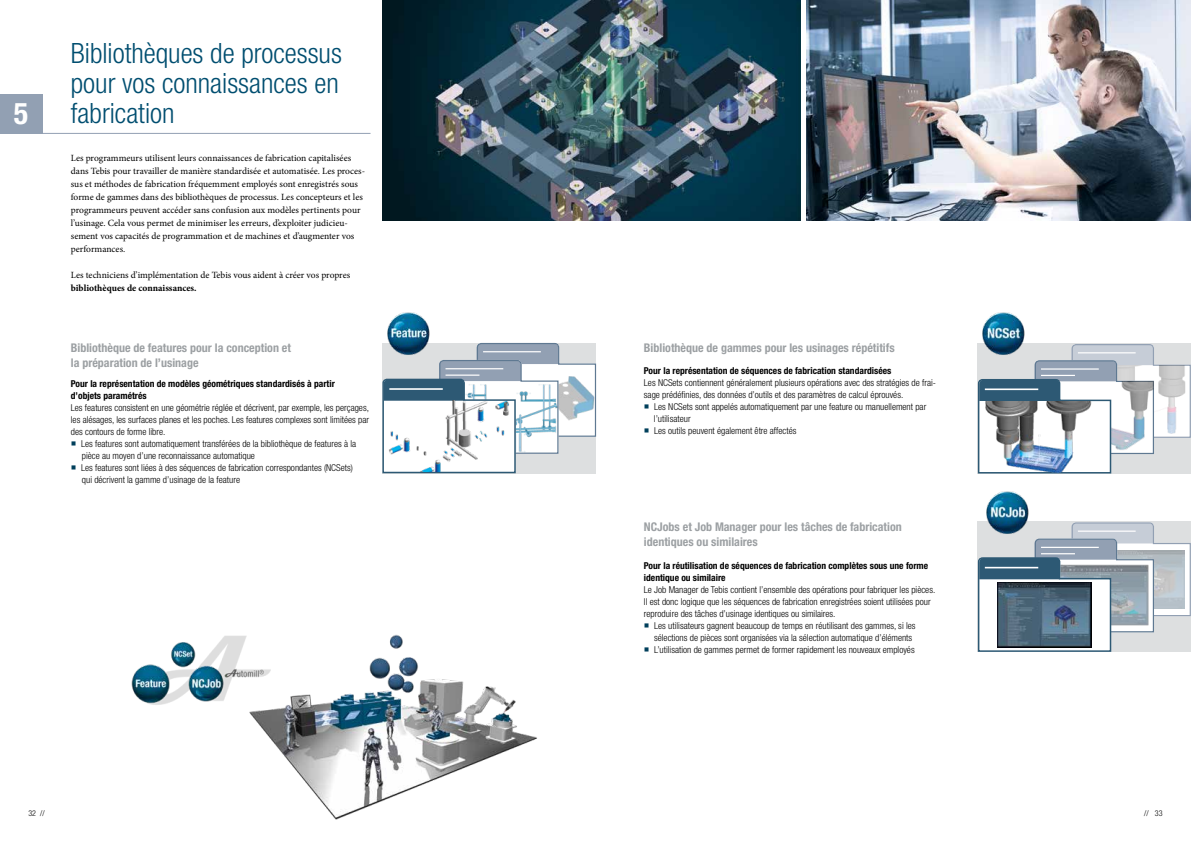
<style>
.page{position:relative;width:1191px;height:842px;background:#fff}
.page>*{position:absolute;margin:0;border:0;box-sizing:border-box;transform-origin:0 0}
.t1{font:700 condensed 30px "Helvetica Neue LT Std";color:#fff}
.t2{font:300 condensed 28px/30px "Helvetica Neue LT Std";color:#004e70;text-align:justify}
.t3{font:700 condensed 12px/15px "Helvetica Neue LT Std";color:#9ca0a3}
.t4{font:300 condensed 9.5px/12px "Helvetica Neue LT Std";color:#000}
.t5{font:9.5px/13px "Minion Pro";color:#000}
.t6{font:700 condensed 9.5px/12px "Helvetica Neue LT Std";color:#000}
.t7{font:700 9.5px "Minion Pro";color:#000}
.t8{font:300 condensed 8px "Helvetica Neue LT Std";color:#000}
.s1{font-family:"Minion Pro";font-weight:400;font-stretch:normal;font-size:14px;color:#003f5b}
</style>
<div class="page">
<img style="left:382px;top:0;width:419px;height:221px">
<img style="left:806px;top:0;width:385px;height:221px">
<div style="left:0;top:94px;width:43px;height:40px;background:#92a0b3"></div>
<hr style="left:41px;top:133px;width:329px;height:1px;background:#92a0b3">
<svg style="left:977px;top:343px;width:214px;height:131px"></svg>
<img style="left:983px;top:401px;width:122px;height:71px">
<svg style="left:382px;top:342px;width:214px;height:132px"></svg>
<img style="left:384px;top:401px;width:133px;height:71px">
<svg style="left:977px;top:522px;width:214px;height:130px"></svg>
<img style="left:998px;top:583px;width:93px;height:65px">
<img style="left:383px;top:312px;width:49px;height:50px">
<img style="left:978px;top:312px;width:49px;height:50px">
<img style="left:982px;top:491px;width:49px;height:49px">
<img style="left:131px;top:636px;width:117px;height:69px">
<img style="left:248px;top:634px;width:289px;height:185px">
<h1 class="t1" style="left:14px;top:95px;width:16px">5</h1>
<h2 class="t2" style="left:71px;top:37px;width:272px">Bibliothèques de processus pour vos connaissances en fabrication</h2>
<p class="t5" style="left:71px;top:151px;width:296px">Les programmeurs utilisent leurs connaissances de fabrication capitalisées dans Tebis pour travailler de manière standardisée et automatisée. Les proces&shy;sus et méthodes de fabrication fréquemment employés sont enregistrés sous forme de gammes dans des bibliothèques de processus. Les concepteurs et les programmeurs peuvent accéder sans confusion aux modèles pertinents pour l’usinage. Cela vous permet de minimiser les erreurs, d’exploiter judicieu&shy;sement vos capacités de programmation et de machines et d’augmenter vos performances.</p>
<p class="t5" style="left:71px;top:268px;width:281px">Les techniciens d’implémentation de Tebis vous aident à créer vos propres</p>
<p class="t7" style="left:71px;top:281px;width:127px">bibliothèques de connaissances.</p>
<p class="t3" style="left:71px;top:340px;width:222px">Bibliothèque de features pour la conception et la préparation de l’usinage</p>
<p class="t6" style="left:71px;top:378px;width:265px">Pour la représentation de modèles géométriques standardisés à partir d’objets paramétrés</p>
<p class="t4" style="left:71px;top:402px;width:300px;text-align:justify">Les features consistent en une géométrie réglée et décrivent, par exemple, les perçages, les alésages, les surfaces planes et les poches. Les features complexes sont limitées par des contours de forme libre.</p>
<p class="t4" style="left:82px;top:438px;width:276px;text-indent:-11px"><span class="s1">■</span> Les features sont automatiquement transférées de la bibliothèque de features à la pièce au moyen d’une reconnaissance automatique</p>
<p class="t4" style="left:82px;top:462px;width:272px;text-indent:-11px"><span class="s1">■</span> Les features sont liées à des séquences de fabrication correspondantes (NCSets) qui décrivent la gamme d’usinage de la feature</p>
<p class="t3" style="left:644px;top:340px;width:252px">Bibliothèque de gammes pour les usinages répétitifs</p>
<p class="t6" style="left:644px;top:365px;width:249px">Pour la représentation de séquences de fabrication standardisées</p>
<p class="t4" style="left:644px;top:377px;width:294px">Les NCSets contiennent généralement plusieurs opérations avec des stratégies de frai&shy;sage prédéfinies, des données d’outils et des paramètres de calcul éprouvés.</p>
<p class="t4" style="left:654px;top:401px;width:274px;text-indent:-10px"><span class="s1">■</span> Les NCSets sont appelés automatiquement par une feature ou manuellement par l’utilisateur</p>
<p class="t4" style="left:644px;top:425px;width:154px"><span class="s1">■</span> Les outils peuvent également être affectés</p>
<p class="t3" style="left:644px;top:519px;width:259px">NCJobs et Job Manager pour les tâches de fabrication identiques ou similaires</p>
<p class="t6" style="left:644px;top:560px;width:286px">Pour la réutilisation de séquences de fabrication complètes sous une forme identique ou similaire</p>
<p class="t4" style="left:644px;top:584px;width:293px">Le Job Manager de Tebis contient l’ensemble des opérations pour fabriquer les pièces.<br>Il est donc logique que les séquences de fabrication enregistrées soient utilisées pour reproduire des tâches d’usinage identiques ou similaires.</p>
<p class="t4" style="left:654px;top:620px;width:263px;text-indent:-10px"><span class="s1">■</span> Les utilisateurs gagnent beaucoup de temps en réutilisant des gammes, si les sélections de pièces sont organisées via la sélection automatique d’éléments</p>
<p class="t4" style="left:644px;top:644px;width:272px"><span class="s1">■</span> L’utilisation de gammes permet de former rapidement les nouveaux employés</p>
<p class="t8" style="left:28px;top:809px;width:18px">32 //</p>
<p class="t8" style="left:1144px;top:809px;width:20px">// 33</p>
</div>
